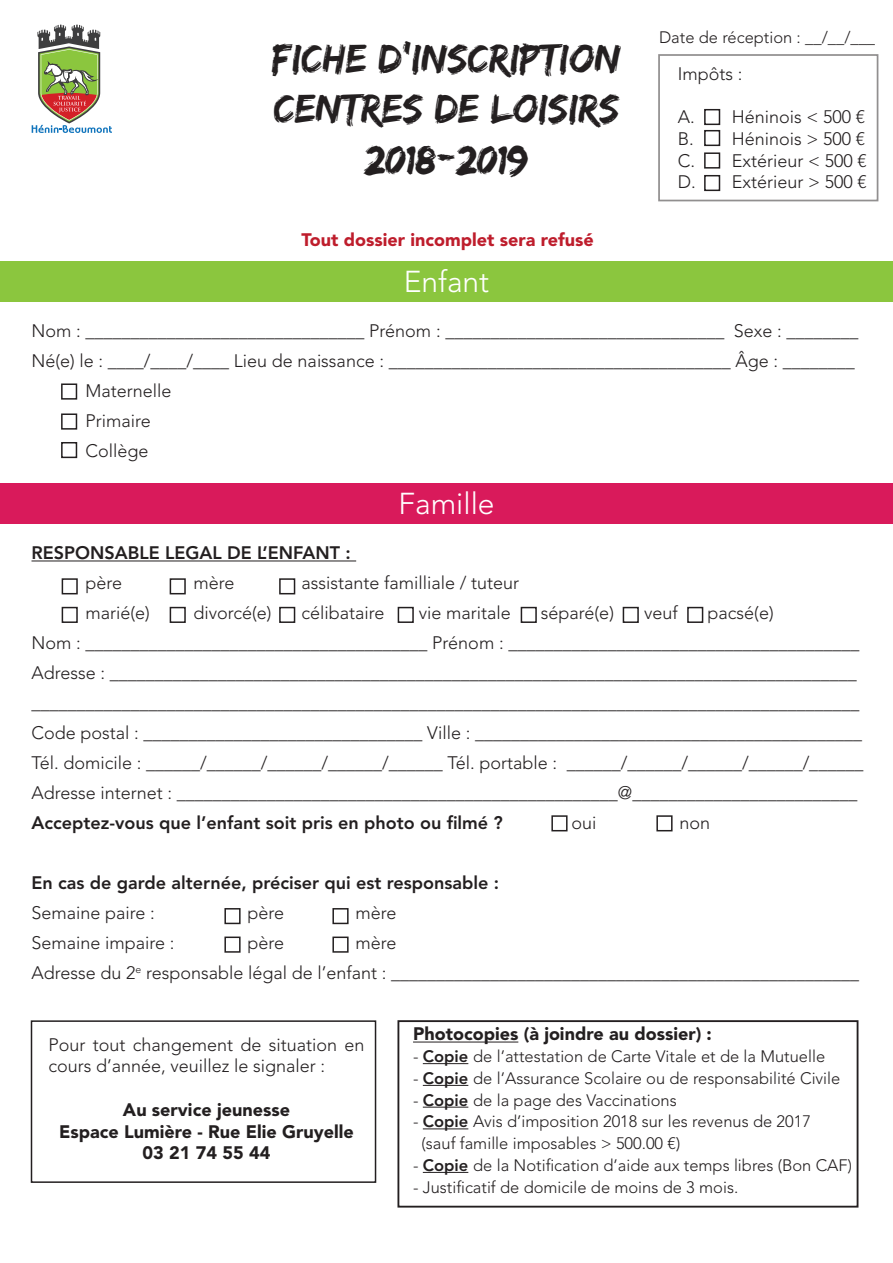
<style>
.page{position:relative;width:893px;height:1263px;background:#fff}
.page>*{position:absolute;margin:0;border:0;box-sizing:border-box;transform-origin:0 0}
.t1{font:42px/50.4px "Edo SZ";color:#231f20;text-align:center}
.t2{font:300 30px "Avenir LT Std";color:#fff}
.t3{font:300 18px/30px "Avenir LT Std";color:#231f20}
.t4{font:800 18px "Avenir LT Std";color:#231f20}
.t5{font:900 18px/21.8px "Avenir LT Std";color:#231f20;text-align:center}
.t6{font:900 18px "Avenir LT Std";color:#be1d2c}
.t7{font:300 16.5px/21.8px "Avenir LT Std";color:#231f20}
.s1{font-weight:800}
</style>
<div class="page">
<hr style="left:32px;top:560px;width:324px;height:1px;background:#231f20">
<div style="left:623px;top:607px;width:16px;height:16px;border:2px solid #231f20"></div>
<div style="left:521px;top:607px;width:16px;height:16px;border:2px solid #231f20"></div>
<div style="left:398px;top:607px;width:16px;height:16px;border:2px solid #231f20"></div>
<div style="left:279px;top:607px;width:16px;height:16px;border:2px solid #231f20"></div>
<div style="left:170px;top:607px;width:16px;height:16px;border:2px solid #231f20"></div>
<div style="left:62px;top:607px;width:16px;height:16px;border:2px solid #231f20"></div>
<div style="left:0;top:484px;width:893px;height:40px;background:#d91a5b"></div>
<div style="left:0;top:262px;width:893px;height:40px;background:#8bc63e"></div>
<svg style="left:32px;top:25px;width:80px;height:108px"></svg>
<div style="left:704px;top:175px;width:16px;height:16px;border:2px solid #231f20"></div>
<div style="left:704px;top:152px;width:16px;height:17px;border:2px solid #231f20"></div>
<div style="left:704px;top:130px;width:16px;height:16px;border:2px solid #231f20"></div>
<div style="left:704px;top:109px;width:16px;height:16px;border:2px solid #231f20"></div>
<div style="left:61px;top:442px;width:16px;height:16px;border:2px solid #231f20"></div>
<div style="left:61px;top:413px;width:16px;height:17px;border:2px solid #231f20"></div>
<div style="left:61px;top:383px;width:16px;height:17px;border:2px solid #231f20"></div>
<div style="left:279px;top:578px;width:16px;height:16px;border:2px solid #231f20"></div>
<div style="left:170px;top:578px;width:16px;height:16px;border:2px solid #231f20"></div>
<div style="left:687px;top:607px;width:16px;height:16px;border:2px solid #231f20"></div>
<div style="left:62px;top:578px;width:16px;height:16px;border:2px solid #231f20"></div>
<div style="left:551px;top:815px;width:17px;height:16px;border:2px solid #231f20"></div>
<div style="left:656px;top:815px;width:17px;height:16px;border:2px solid #231f20"></div>
<div style="left:332px;top:936px;width:17px;height:17px;border:2px solid #231f20"></div>
<div style="left:332px;top:908px;width:17px;height:16px;border:2px solid #231f20"></div>
<div style="left:224px;top:936px;width:17px;height:17px;border:2px solid #231f20"></div>
<div style="left:224px;top:908px;width:17px;height:16px;border:2px solid #231f20"></div>
<div style="left:31px;top:1020px;width:345px;height:163px;border:2px solid #231f20"></div>
<hr style="left:413px;top:1041px;width:105px;height:1px;background:#231f20">
<hr style="left:423px;top:1063px;width:45px;height:1px;background:#231f20">
<hr style="left:423px;top:1085px;width:45px;height:1px;background:#231f20">
<hr style="left:423px;top:1107px;width:45px;height:1px;background:#231f20">
<hr style="left:423px;top:1128px;width:45px;height:1px;background:#231f20">
<hr style="left:423px;top:1172px;width:45px;height:1px;background:#231f20">
<div style="left:397px;top:1020px;width:461px;height:187px;border:2px solid #231f20"></div>
<h1 class="t1" style="left:272px;top:32px;width:351px">Fiche d’inscription centres de loisirs<br>2018-2019</h1>
<p class="t6" style="left:301px;top:229px;width:294px">Tout dossier incomplet sera refusé</p>
<p class="t7" style="left:659px;top:26px;width:218px">Date de réception : __/__/___</p>
<p class="t3" style="left:678px;top:59px;width:66px">Impôts :</p>
<p class="t3" style="left:678px;top:106px;width:191px;line-height:21.6px;text-align:justify">A. Héninois &lt; 500 € B. Héninois &gt; 500 € C. Extérieur &lt; 500 € D. Extérieur &gt; 500 €</p>
<h2 class="t2" style="left:404px;top:264px;width:87px">Enfant</h2>
<p class="t3" style="left:32px;top:316px;width:828px">Nom : _______________________________ Prénom : _______________________________ Sexe : ________</p>
<p class="t3" style="left:32px;top:346px;width:825px">Né(e) le : ____/____/____ Lieu de naissance : ______________________________________ Âge : ________</p>
<p class="t3" style="left:86px;top:376px;width:88px">Maternelle</p>
<p class="t3" style="left:86px;top:406px;width:67px">Primaire</p>
<p class="t3" style="left:86px;top:436px;width:65px">Collège</p>
<h2 class="t2" style="left:398px;top:486px;width:98px">Famille</h2>
<p class="t4" style="left:32px;top:542px;width:321px">RESPONSABLE LEGAL DE L’ENFANT :</p>
<p class="t3" style="left:86px;top:568px;width:38px">père</p>
<p class="t3" style="left:194px;top:568px;width:43px">mère</p>
<p class="t3" style="left:302px;top:568px;width:219px">assistante familliale / tuteur</p>
<p class="t3" style="left:86px;top:598px;width:66px">marié(e)</p>
<p class="t3" style="left:194px;top:598px;width:80px">divorcé(e)</p>
<p class="t3" style="left:302px;top:598px;width:84px">célibataire</p>
<p class="t3" style="left:419px;top:598px;width:93px">vie maritale</p>
<p class="t3" style="left:541px;top:598px;width:75px">séparé(e)</p>
<p class="t3" style="left:644px;top:598px;width:35px">veuf</p>
<p class="t3" style="left:32px;top:598px;width:833px;text-indent:676px">pacsé(e)<br>Nom : ______________________________________ Prénom : _______________________________________ Adresse : ___________________________________________________________________________________ ____________________________________________________________________________________________ Code postal : _______________________________ Ville : ___________________________________________ Tél. domicile : ______/______/______/______/______ Tél. portable : ______/______/______/______/______ Adresse internet : _________________________________________________@_________________________</p>
<p class="t4" style="left:32px;top:812px;width:473px">Acceptez-vous que l’enfant soit pris en photo ou filmé ?</p>
<p class="t3" style="left:572px;top:808px;width:27px">oui</p>
<p class="t3" style="left:680px;top:808px;width:32px">non</p>
<p class="t4" style="left:32px;top:872px;width:469px">En cas de garde alternée, préciser qui est responsable :</p>
<p class="t3" style="left:32px;top:898px;width:125px">Semaine paire :</p>
<p class="t3" style="left:248px;top:898px;width:38px">père</p>
<p class="t3" style="left:356px;top:898px;width:43px">mère</p>
<p class="t3" style="left:32px;top:928px;width:145px">Semaine impaire :</p>
<p class="t3" style="left:248px;top:928px;width:38px">père</p>
<p class="t3" style="left:32px;top:928px;width:829px;text-indent:324px">mère<br>Adresse du 2<sup>e</sup> responsable légal de l’enfant : ____________________________________________________</p>
<p class="t3" style="left:49px;top:1034px;width:317px;line-height:21.8px">Pour tout changement de situation en cours d’année, veuillez le signaler :</p>
<p class="t5" style="left:59px;top:1099px;width:296px">Au service jeunesse<br>Espace Lumière - Rue Elie Gruyelle<br>03 21 74 55 44</p>
<p class="t5" style="left:413px;top:1023px;width:300px">Photocopies (à joindre au dossier) :</p>
<p class="t7" style="left:413px;top:1045px;width:414px">- <span class="s1">Copie</span> de l’attestation de Carte Vitale et de la Mutuelle</p>
<p class="t7" style="left:413px;top:1067px;width:429px">- <span class="s1">Copie</span> de l’Assurance Scolaire ou de responsabilité Civile</p>
<p class="t7" style="left:413px;top:1089px;width:265px">- <span class="s1">Copie</span> de la page des Vaccinations</p>
<p class="t7" style="left:422px;top:1111px;width:391px;text-indent:-9px">- <span class="s1">Copie</span> Avis d’imposition 2018 sur les revenus de 2017 (sauf famille imposables &gt; 500.00 €)</p>
<p class="t7" style="left:413px;top:1154px;width:440px">- <span class="s1">Copie</span> de la Notification d’aide aux temps libres (Bon CAF)</p>
<p class="t7" style="left:413px;top:1176px;width:327px">- Justificatif de domicile de moins de 3 mois.</p>
</div>
